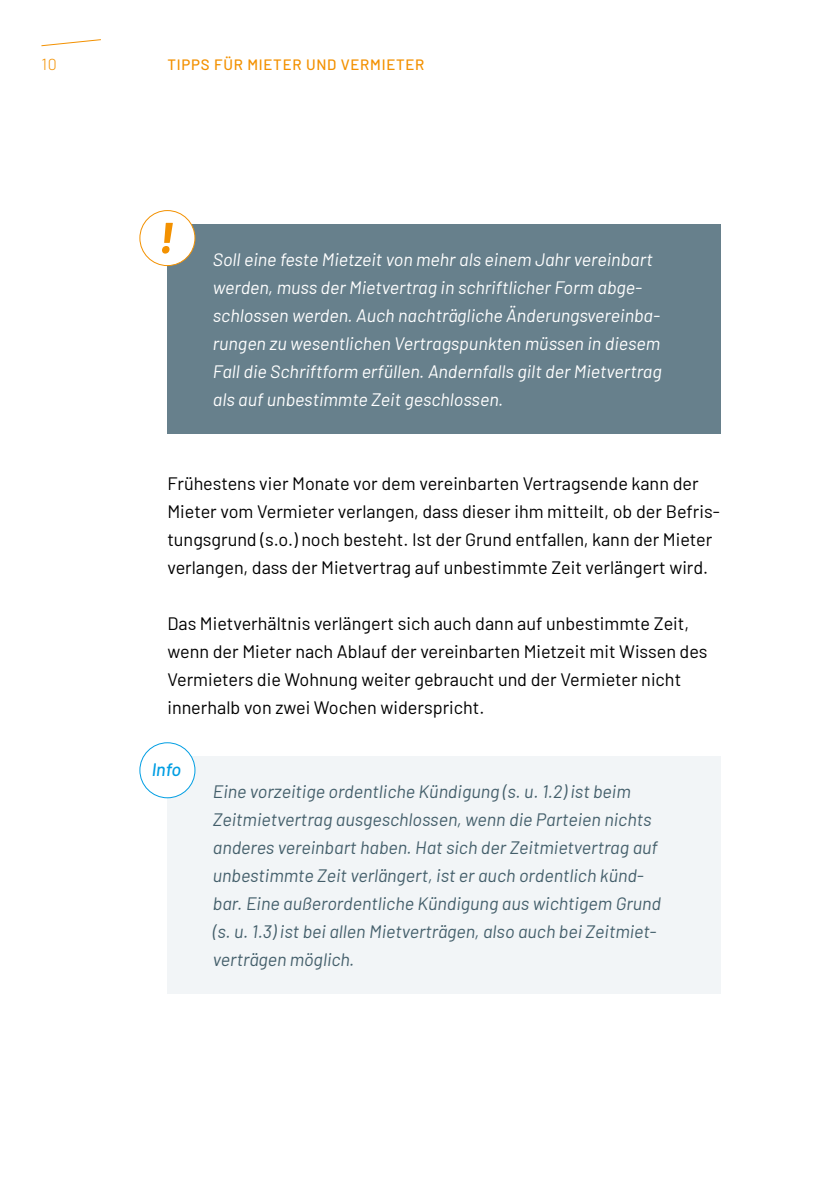
<style>
.page{position:relative;width:840px;height:1191px;background:#fff}
.page>*{position:absolute;margin:0;border:0;box-sizing:border-box;transform-origin:0 0}
.Innenseiten_P_STMJ_Copy{font:18px/28px "Barlow";color:#000}
.Innenseiten_P_STMJ_Inofbox_Copy_Stg{font:italic 18px/28px "Barlow";color:#445f6b}
.Innenseiten_P_STMJ_Hinweisbox_Copy_Stg{font:italic 18px/28px "Barlow";color:#fff}
.t1{font:italic 500 18px "Barlow";color:#009ee3}
.t2{font:300 16px "Barlow";color:#f39100}
.t3{font:500 15px "Barlow";letter-spacing:.05em;color:#f39100}
</style>
<div class="page">
<svg style="left:41px;top:39px;width:60px;height:8px"></svg>
<div style="left:167px;top:224px;width:553px;height:209px;background:#67808c"></div>
<div style="left:167px;top:756px;width:553px;height:237px;background:#f2f5f7"></div>
<div style="left:140px;top:743px;width:55px;height:55px;background:#fff;border-radius:50%"></div>
<div style="left:139px;top:742px;width:56px;height:56px;border:1px solid #009ee3;border-radius:50%"></div>
<div style="left:140px;top:211px;width:55px;height:55px;background:#fff;border-radius:50%"></div>
<div style="left:139px;top:210px;width:56px;height:56px;border:1px solid #f39100;border-radius:50%"></div>
<svg style="left:162px;top:223px;width:11px;height:31px"></svg>
<p class="t2" style="left:41px;top:53px;width:17px">10</p>
<p class="t3" style="left:167px;top:54px;width:258px">TIPPS FÜR MIETER UND VERMIETER</p>
<p class="Innenseiten_P_STMJ_Hinweisbox_Copy_Stg" style="left:213px;top:244px;width:450px">Soll eine feste Mietzeit von mehr als einem Jahr vereinbart werden, muss der Mietvertrag in schriftlicher Form abge&shy;schlossen werden. Auch nachträgliche Änderungsvereinba&shy;rungen zu wesentlichen Vertragspunkten müssen in diesem Fall die Schriftform erfüllen. Andernfalls gilt der Mietvertrag als auf unbestimmte Zeit geschlossen.</p>
<p class="Innenseiten_P_STMJ_Copy" style="left:167px;top:468px;width:553px">Frühestens vier Monate vor dem vereinbarten Vertragsende kann der Mieter vom Vermieter verlangen, dass dieser ihm mitteilt, ob der Befris&shy;tungsgrund (s.o.) noch besteht. Ist der Grund entfallen, kann der Mieter verlangen, dass der Mietvertrag auf unbestimmte Zeit verlängert wird.</p>
<p class="Innenseiten_P_STMJ_Copy" style="left:167px;top:608px;width:541px">Das Mietverhältnis verlängert sich auch dann auf unbestimmte Zeit, wenn der Mieter nach Ablauf der vereinbarten Mietzeit mit Wissen des Vermieters die Wohnung weiter gebraucht und der Vermieter nicht innerhalb von zwei Wochen widerspricht.</p>
<p class="t1" style="left:152px;top:756px;width:31px">Info</p>
<p class="Innenseiten_P_STMJ_Inofbox_Copy_Stg" style="left:213px;top:776px;width:449px">Eine vorzeitige ordentliche Kündigung (s. u. 1.2) ist beim Zeitmietvertrag ausgeschlossen, wenn die Parteien nichts anderes vereinbart haben. Hat sich der Zeitmietvertrag auf unbestimmte Zeit verlängert, ist er auch ordentlich künd&shy;bar. Eine außerordentliche Kündigung aus wichtigem Grund (s. u. 1.3) ist bei allen Mietverträgen, also auch bei Zeitmiet&shy;verträgen möglich.</p>
</div>
